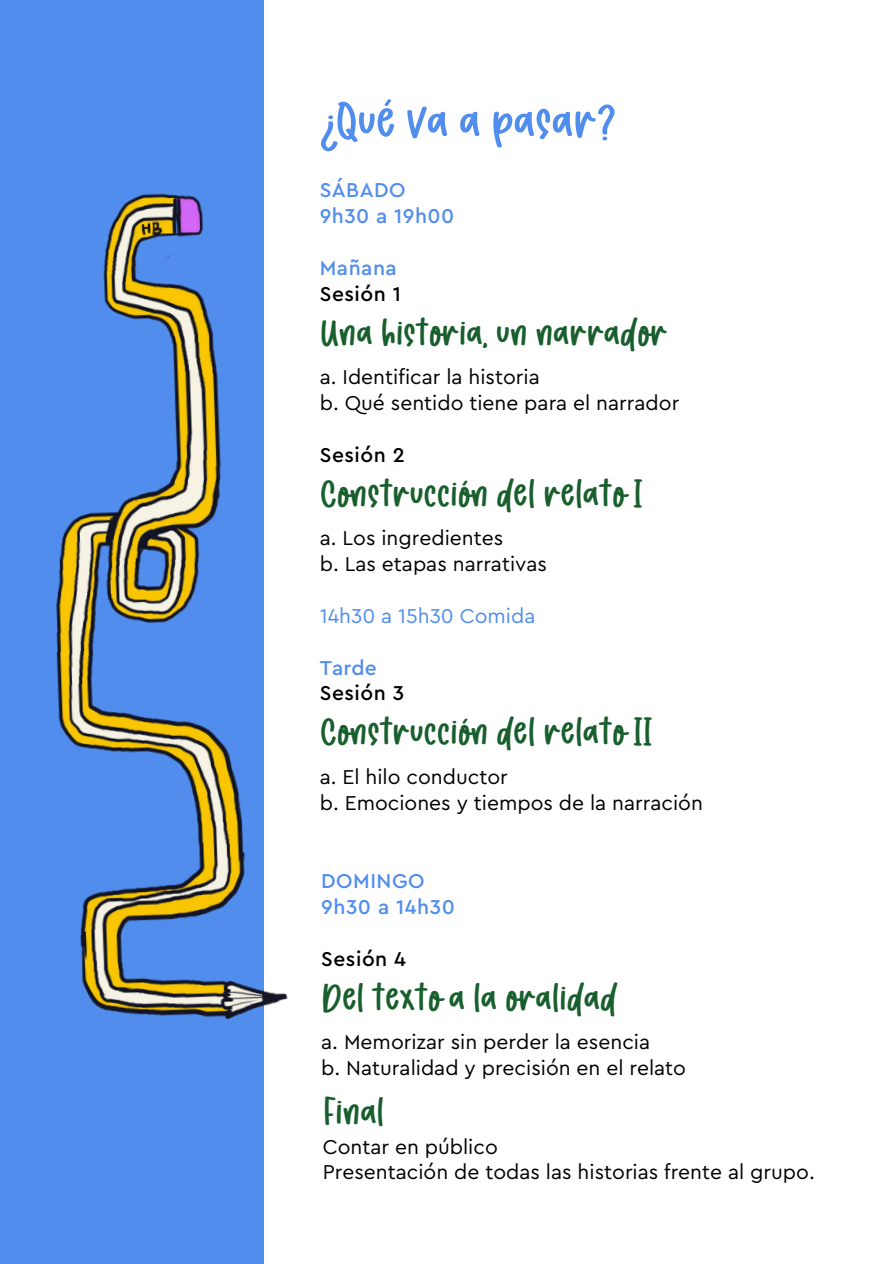
<style>
.page{position:relative;width:894px;height:1264px;background:#fff}
.page>*{position:absolute;margin:0;border:0;box-sizing:border-box;transform-origin:0 0}
.t1{font:60px "Hey Felix";letter-spacing:-.015em;color:#518ded}
.t2{font:45px "Hey Felix";letter-spacing:-.01em;color:#195f2d}
.t3{font:21px/25.8px "Cera Pro";color:#000}
.t4{font:500 21px/25.8px "Cera Pro";letter-spacing:.025em;color:#518ded}
.t5{font:500 21px "Cera Pro";letter-spacing:.025em;color:#000}
.t6{font:21px "Cera Pro";color:#518ded}
</style>
<div class="page">
<div style="left:0;top:0;width:263px;height:1263px;background:#518ded"></div>
<img style="left:56px;top:141px;width:232px;height:1009px">
<p class="t1" style="left:321px;top:94px;width:297px">¿Qué va a pasar?</p>
<h1 class="t4" style="left:319px;top:178px;width:136px">SÁBADO<br>9h30 a 19h00</h1>
<h3 class="t4" style="left:319px;top:256px;width:79px">Mañana</h3>
<p class="t5" style="left:319px;top:284px;width:83px">Sesión 1</p>
<p class="t2" style="left:319px;top:312px;width:349px">Una historia, un narrador</p>
<p class="t3" style="left:319px;top:365px;width:221px">a. Identificar la historia</p>
<p class="t3" style="left:319px;top:391px;width:361px">b. Qué sentido tiene para el narrador</p>
<p class="t5" style="left:319px;top:445px;width:87px">Sesión 2</p>
<p class="t2" style="left:319px;top:473px;width:325px">Construcción del relato I</p>
<p class="t3" style="left:319px;top:526px;width:229px">a. Los ingredientes<br>b. Las etapas narrativas</p>
<h2 class="t6" style="left:319px;top:606px;width:217px">14h30 a 15h30 Comida</h2>
<p class="t4" style="left:319px;top:655px;width:59px">Tarde</p>
<p class="t5" style="left:319px;top:683px;width:86px">Sesión 3</p>
<p class="t2" style="left:319px;top:712px;width:334px">Construcción del relato II</p>
<p class="t3" style="left:319px;top:764px;width:189px">a. El hilo conductor</p>
<p class="t3" style="left:319px;top:790px;width:384px">b. Emociones y tiempos de la narración</p>
<p class="t4" style="left:321px;top:868px;width:135px">DOMINGO<br>9h30 a 14h30</p>
<p class="t5" style="left:321px;top:948px;width:86px">Sesión 4</p>
<h2 class="t2" style="left:321px;top:977px;width:297px">Del texto a la oralidad</h2>
<p class="t3" style="left:321px;top:1029px;width:330px">a. Memorizar sin perder la esencia</p>
<p class="t3" style="left:321px;top:1055px;width:366px">b. Naturalidad y precisión en el relato</p>
<p class="t2" style="left:322px;top:1092px;width:63px">Final</p>
<p class="t3" style="left:322px;top:1134px;width:176px">Contar en público</p>
<h3 class="t3" style="left:322px;top:1159px;width:493px">Presentación de todas las historias frente al grupo.</h3>
</div>
